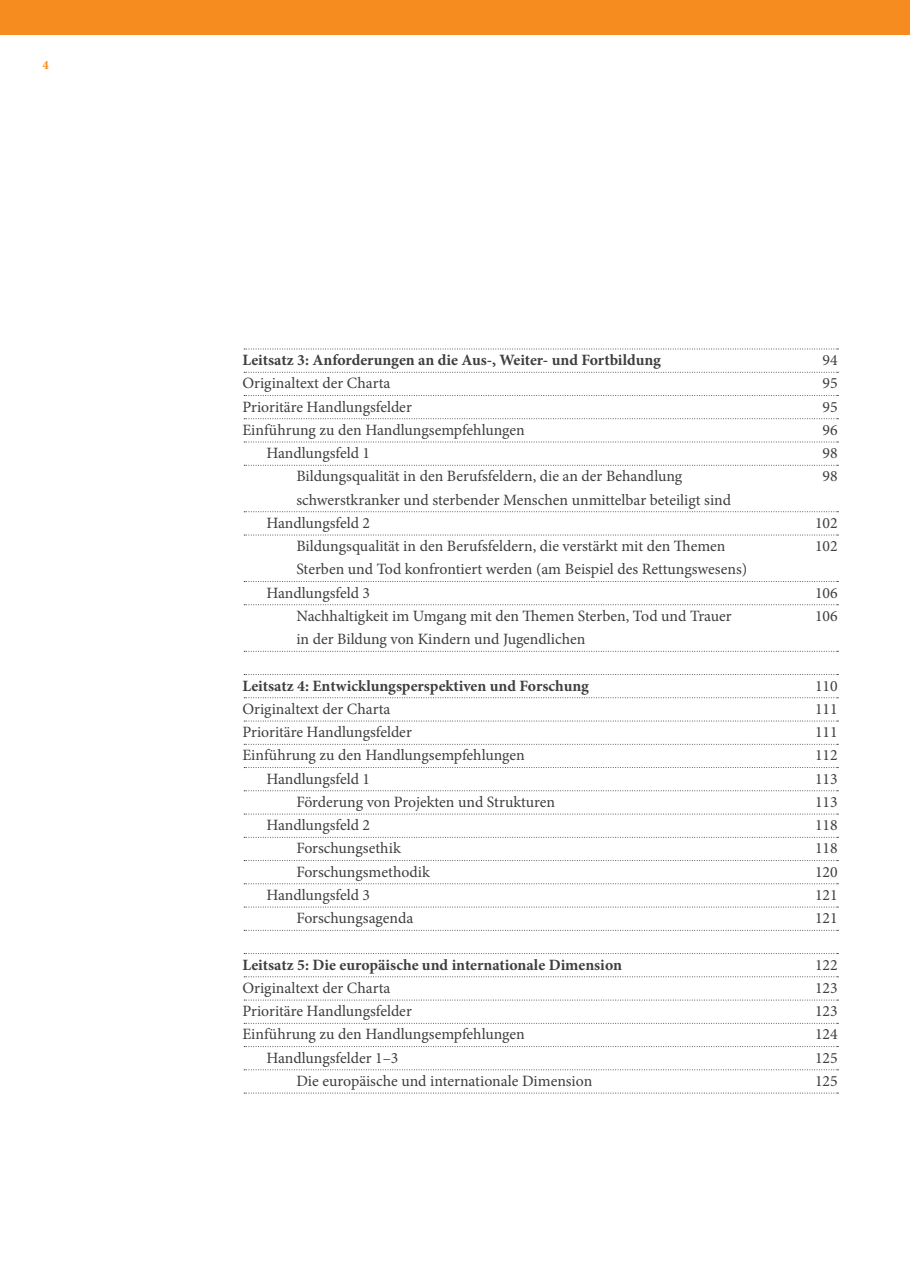
<style>
.page{position:relative;width:910px;height:1280px;background:#fff}
.page>*{position:absolute;margin:0;border:0;box-sizing:border-box;transform-origin:0 0}
.t1{font:15.75px/23.2px "Minion Pro";color:#3e3e3f;text-align:justify}
.t2{font:700 15.75px "Minion Pro";color:#3e3e3f}
.t3{font:700 12.75px "Minion Pro";color:#f68b1f}
</style>
<div class="page">
<svg style="left:244px;top:418px;width:594px;height:1px"></svg>
<svg style="left:244px;top:395px;width:594px;height:1px"></svg>
<svg style="left:244px;top:372px;width:594px;height:1px"></svg>
<svg style="left:244px;top:349px;width:594px;height:1px"></svg>
<svg style="left:244px;top:442px;width:594px;height:1px"></svg>
<svg style="left:244px;top:465px;width:594px;height:1px"></svg>
<svg style="left:244px;top:511px;width:594px;height:1px"></svg>
<svg style="left:244px;top:535px;width:594px;height:1px"></svg>
<svg style="left:244px;top:581px;width:594px;height:1px"></svg>
<svg style="left:244px;top:604px;width:594px;height:1px"></svg>
<svg style="left:244px;top:651px;width:594px;height:1px"></svg>
<svg style="left:244px;top:674px;width:594px;height:1px"></svg>
<svg style="left:244px;top:697px;width:594px;height:1px"></svg>
<svg style="left:244px;top:721px;width:594px;height:1px"></svg>
<svg style="left:244px;top:744px;width:594px;height:1px"></svg>
<svg style="left:244px;top:767px;width:594px;height:1px"></svg>
<svg style="left:244px;top:790px;width:594px;height:1px"></svg>
<svg style="left:244px;top:814px;width:594px;height:1px"></svg>
<svg style="left:244px;top:837px;width:594px;height:1px"></svg>
<svg style="left:244px;top:860px;width:594px;height:1px"></svg>
<svg style="left:244px;top:883px;width:594px;height:1px"></svg>
<svg style="left:244px;top:907px;width:594px;height:1px"></svg>
<svg style="left:244px;top:930px;width:594px;height:1px"></svg>
<svg style="left:244px;top:953px;width:594px;height:1px"></svg>
<svg style="left:244px;top:976px;width:594px;height:1px"></svg>
<svg style="left:244px;top:1000px;width:594px;height:1px"></svg>
<svg style="left:244px;top:1023px;width:594px;height:1px"></svg>
<svg style="left:244px;top:1046px;width:594px;height:1px"></svg>
<svg style="left:244px;top:1069px;width:594px;height:1px"></svg>
<svg style="left:244px;top:1093px;width:594px;height:1px"></svg>
<div style="left:0;top:0;width:910px;height:34px;background:#f68b1f"></div>
<p class="t3" style="left:43px;top:56px;width:8px">4</p>
<p class="t2" style="left:242px;top:349px;width:420px">Leitsatz 3: Anforderungen an die Aus-, Weiter- und Fortbildung</p>
<p class="t1" style="left:242px;top:372px;width:150px">Originaltext der Charta</p>
<p class="t1" style="left:242px;top:395px;width:171px">Prioritäre Handlungsfelder</p>
<p class="t1" style="left:242px;top:418px;width:284px">Einführung zu den Handlungsempfehlungen</p>
<p class="t1" style="left:266px;top:441px;width:105px">Handlungsfeld 1</p>
<p class="t1" style="left:296px;top:465px;width:387px">Bildungsqualität in den Berufsfeldern, die an der Behandlung</p>
<p class="t1" style="left:296px;top:488px;width:436px">schwerstkranker und sterbender Menschen unmittelbar beteiligt sind</p>
<p class="t1" style="left:266px;top:511px;width:105px">Handlungsfeld 2</p>
<p class="t1" style="left:296px;top:534px;width:431px">Bildungsqualität in den Berufsfeldern, die verstärkt mit den Themen</p>
<p class="t1" style="left:296px;top:558px;width:452px">Sterben und Tod konfrontiert werden (am Beispiel des Rettungswesens)</p>
<p class="t1" style="left:266px;top:581px;width:105px">Handlungsfeld 3</p>
<p class="t1" style="left:296px;top:604px;width:437px">Nachhaltigkeit im Umgang mit den Themen Sterben, Tod und Trauer</p>
<p class="t1" style="left:296px;top:627px;width:290px">in der Bildung von Kindern und Jugendlichen</p>
<p class="t2" style="left:242px;top:674px;width:348px">Leitsatz 4: Entwicklungsperspektiven und Forschung</p>
<p class="t1" style="left:242px;top:697px;width:150px">Originaltext der Charta</p>
<p class="t1" style="left:242px;top:720px;width:171px">Prioritäre Handlungsfelder</p>
<p class="t1" style="left:242px;top:744px;width:284px">Einführung zu den Handlungsempfehlungen</p>
<p class="t1" style="left:266px;top:767px;width:105px">Handlungsfeld 1</p>
<p class="t1" style="left:296px;top:790px;width:260px">Förderung von Projekten und Strukturen</p>
<p class="t1" style="left:266px;top:813px;width:105px">Handlungsfeld 2</p>
<p class="t1" style="left:296px;top:837px;width:106px">Forschungsethik</p>
<p class="t1" style="left:296px;top:860px;width:135px">Forschungsmethodik</p>
<p class="t1" style="left:266px;top:883px;width:105px">Handlungsfeld 3</p>
<p class="t1" style="left:296px;top:906px;width:118px">Forschungsagenda</p>
<p class="t2" style="left:242px;top:953px;width:381px">Leitsatz 5: Die europäische und internationale Dimension</p>
<p class="t1" style="left:242px;top:976px;width:150px">Originaltext der Charta</p>
<p class="t1" style="left:242px;top:999px;width:171px">Prioritäre Handlungsfelder</p>
<p class="t1" style="left:242px;top:1023px;width:284px">Einführung zu den Handlungsempfehlungen</p>
<p class="t1" style="left:266px;top:1046px;width:134px">Handlungsfelder 1–3</p>
<p class="t1" style="left:296px;top:1069px;width:297px">Die europäische und internationale Dimension</p>
<p class="t1" style="left:823px;top:348px;width:17px">94<br>95<br>95<br>96<br>98<br>98</p>
<p class="t1" style="left:815px;top:511px;width:24px">102<br>102</p>
<p class="t1" style="left:815px;top:581px;width:24px">106<br>106</p>
<p class="t1" style="left:815px;top:674px;width:24px">110<br>111<br>111<br>112<br>113<br>113<br>118<br>118<br>120<br>121<br>121</p>
<p class="t1" style="left:815px;top:953px;width:24px">122<br>123<br>123<br>124<br>125<br>125</p>
</div>
